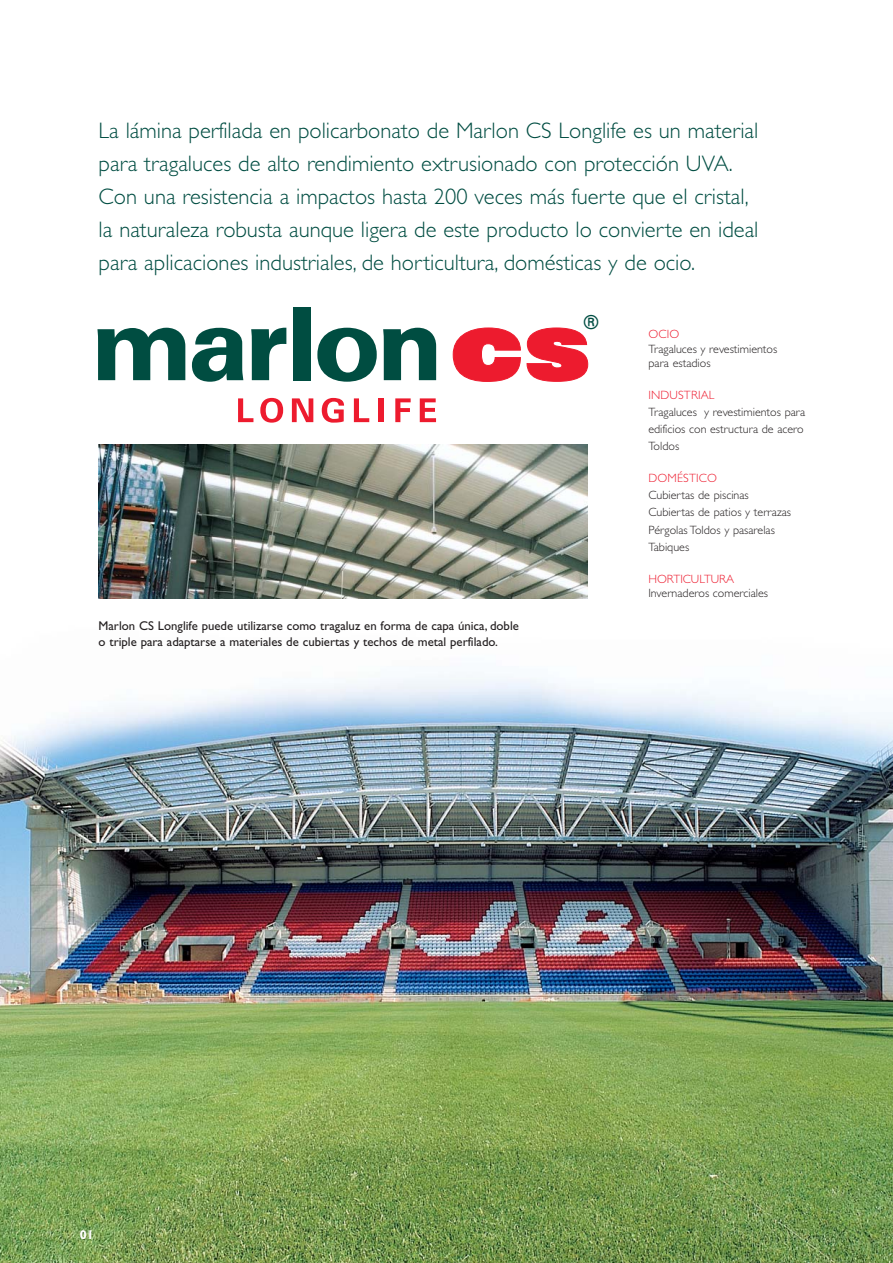
<style>
.page{position:relative;width:893px;height:1263px;background:#fff}
.page>*{position:absolute;margin:0;border:0;box-sizing:border-box;transform-origin:0 0}
.t1{font:300 22.5px/33px "Gill Sans";color:#004d42}
.t2{font:19.2px "Univers";color:#004d42}
.t3{font:12.75px/15.3px "Gill Sans";color:#231f20}
.t4{font:700 12.75px "Gill Sans";color:#fff}
.t5{font:300 12px/17.1px "Gill Sans";color:#231f20}
.t6{font:300 12px "Gill Sans";letter-spacing:.015em;color:#ed1b2e}
</style>
<div class="page">
<img style="left:0;top:675px;width:892px;height:588px">
<svg style="left:97px;top:328px;width:88px;height:52px"></svg>
<svg style="left:251px;top:327px;width:35px;height:53px"></svg>
<div style="left:293px;top:307px;width:17px;height:73px;background:#004d41"></div>
<svg style="left:317px;top:328px;width:60px;height:54px"></svg>
<svg style="left:383px;top:328px;width:53px;height:52px"></svg>
<svg style="left:238px;top:398px;width:15px;height:24px"></svg>
<svg style="left:260px;top:398px;width:23px;height:25px"></svg>
<svg style="left:292px;top:398px;width:21px;height:24px"></svg>
<svg style="left:322px;top:398px;width:22px;height:25px"></svg>
<svg style="left:354px;top:398px;width:15px;height:24px"></svg>
<div style="left:379px;top:398px;width:5px;height:24px;background:#ed1b2e"></div>
<svg style="left:395px;top:398px;width:15px;height:24px"></svg>
<svg style="left:420px;top:398px;width:16px;height:24px"></svg>
<svg style="left:526px;top:327px;width:62px;height:55px"></svg>
<svg style="left:453px;top:328px;width:67px;height:54px"></svg>
<svg style="left:192px;top:328px;width:51px;height:54px"></svg>
<img style="left:99px;top:444px;width:489px;height:154px">
<p class="t1" style="left:99px;top:116px;width:661px">La lámina perfilada en policarbonato de Marlon CS Longlife es un material para tragaluces de alto rendimiento extrusionado con protección UVA.<br>Con una resistencia a impactos hasta 200 veces más fuerte que el cristal, la naturaleza robusta aunque ligera de este producto lo convierte en ideal para aplicaciones industriales, de horticultura, domésticas y de ocio.</p>
<p class="t3" style="left:99px;top:620px;width:422px">Marlon CS Longlife puede utilizarse como tragaluz en forma de capa única, doble o triple para adaptarse a materiales de cubiertas y techos de metal perfilado.</p>
<p class="t2" style="left:583px;top:316px;width:17px">®</p>
<p class="t6" style="left:648px;top:330px;width:32px">OCIO</p>
<p class="t5" style="left:648px;top:343px;width:130px;line-height:14.4px">Tragaluces y revestimientos para estadios</p>
<p class="t6" style="left:648px;top:391px;width:68px">INDUSTRIAL</p>
<p class="t5" style="left:648px;top:405px;width:158px">Tragaluces y revestimientos para edificios con estructura de acero<br>Toldos</p>
<p class="t6" style="left:648px;top:474px;width:70px">DOMÉSTICO</p>
<p class="t5" style="left:648px;top:488px;width:144px">Cubiertas de piscinas<br>Cubiertas de patios y terrazas<br>Pérgolas Toldos y pasarelas<br>Tabiques</p>
<p class="t6" style="left:648px;top:574px;width:87px">HORTICULTURA</p>
<p class="t5" style="left:648px;top:586px;width:121px">Invernaderos comerciales</p>
<p class="t4" style="left:80px;top:1230px;width:16px">01</p>
</div>
